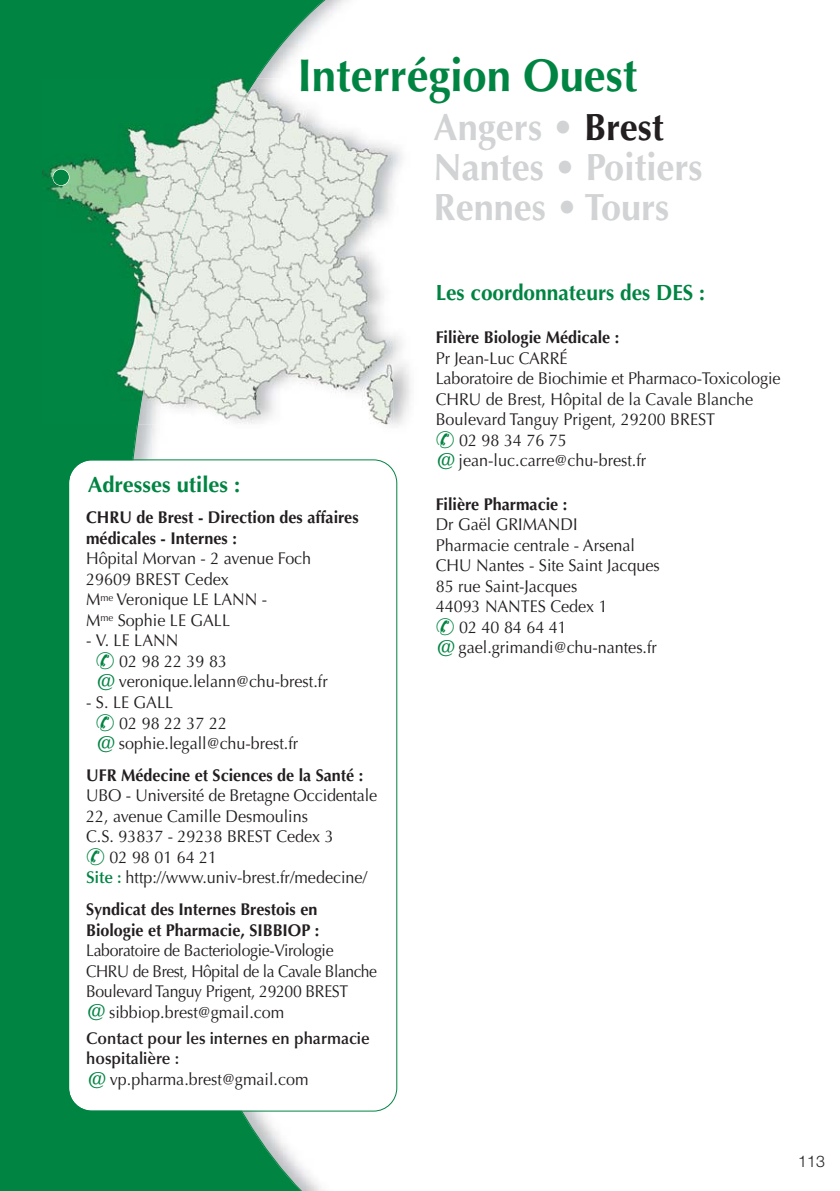
<style>
.page{position:relative;width:840px;height:1191px;background:#fff}
.page>*{position:absolute;margin:0;border:0;box-sizing:border-box;transform-origin:0 0}
.t1{font:700 46px "Optima";color:#008442;scale:.95 1}
.t2{font:700 38px/40px "Optima";color:#d1d3d4;scale:.95 1}
.t3{font:700 22px "Optima";color:#008442;scale:.95 1}
.t4{font:700 22px "Optima";color:#008442}
.t5{font:17px/20.4px "Optima";color:#231f20;scale:.95 1}
.t6{font:700 17px/20.6px "Optima";color:#231f20;scale:.95 1}
.t7{font:17px/20.4px "Optima";letter-spacing:-.02em;color:#231f20;scale:.93 1}
.t8{font:600 17px/20.4px "Optima";color:#231f20;scale:.95 1}
.t9{font:300 16px "Helvetica Neue";color:#231f20}
.s1{color:#231f20}
.s2{color:#008442}
.s3{font-size:26px;color:#008442}
.s4{font-weight:600;color:#008442}
.s5{font-weight:400;font-size:26px;color:#008442}
.s6{font-weight:400}
</style>
<div class="page">
<div style="left:0;top:0;width:125px;height:1191px;background:#008442"></div>
<svg style="left:125px;top:0;width:239px;height:1191px"></svg>
<img style="left:257px;top:78px;width:136px;height:346px">
<img style="left:42px;top:78px;width:95px;height:346px">
<img style="left:137px;top:78px;width:120px;height:346px">
<div style="left:53px;top:169px;width:16px;height:16px;background:#008442;border-radius:50%"></div>
<div style="left:52px;top:169px;width:17px;height:17px;border:1px solid #fff;border-radius:50%"></div>
<div style="left:69px;top:460px;width:327px;height:650px;background:#fff;border-radius:23px"></div>
<div style="left:68px;top:459px;width:329px;height:652px;border:2px solid #008442;border-radius:24px"></div>
<h1 class="t1" style="left:297px;top:49px;width:359px">Interrégion Ouest</h1>
<h2 class="t2" style="left:433px;top:107px;width:284px">Angers • <span class="s1">Brest<br></span>Nantes • Poitiers<br>Rennes • Tours</h2>
<p class="t4" style="left:88px;top:471px;width:154px">Adresses utiles :</p>
<p class="t6" style="left:86px;top:507px;width:288px">CHRU de Brest - Direction des affaires médicales - Internes :</p>
<p class="t5" style="left:86px;top:549px;width:238px">Hôpital Morvan - 2 avenue Foch<br>29609 BREST Cedex<br>M<sup>me</sup> Veronique LE LANN -<br>M<sup>me</sup> Sophie LE GALL</p>
<p class="t5" style="left:96px;top:631px;width:245px;text-indent:-10px">- V. LE LANN<br><span class="s2">✆</span> 02 98 22 39 83 <span class="s3">@</span>veronique.lelann@chu-brest.fr</p>
<p class="t5" style="left:96px;top:692px;width:214px;text-indent:-10px">- S. LE GALL<br><span class="s2">✆</span> 02 98 22 37 22 <span class="s3">@</span>sophie.legall@chu-brest.fr</p>
<p class="t6" style="left:86px;top:765px;width:293px">UFR Médecine et Sciences de la Santé :</p>
<p class="t5" style="left:86px;top:785px;width:308px">UBO - Université de Bretagne Occidentale<br>22, avenue Camille Desmoulins<br>C.S. 93837 - 29238 BREST Cedex 3<br><span class="s2">✆</span> 02 98 01 64 21<br><span class="s4">Site :</span> http://www.univ-brest.fr/medecine/</p>
<p class="t6" style="left:86px;top:899px;width:247px">Syndicat des Internes Brestois en<br>Biologie et Pharmacie, SIBBIOP :</p>
<p class="t7" style="left:86px;top:940px;width:314px">Laboratoire de Bacteriologie-Virologie CHRU de Brest, Hôpital de la Cavale Blanche Boulevard Tanguy Prigent, 29200 BREST <span class="s3">@</span>sibbiop.brest@gmail.com</p>
<p class="t8" style="left:86px;top:1028px;width:300px">Contact pour les internes en pharmacie hospitalière : <span class="s5">@</span><span class="s6">vp.pharma.brest@gmail.com</span></p>
<p class="t3" style="left:435px;top:280px;width:284px">Les coordonnateurs des DES :</p>
<p class="t6" style="left:435px;top:327px;width:195px">Filière Biologie Médicale :</p>
<p class="t5" style="left:435px;top:348px;width:364px">Pr Jean-Luc CARRÉ<br>Laboratoire de Biochimie et Pharmaco-Toxicologie<br>CHRU de Brest, Hôpital de la Cavale Blanche<br>Boulevard Tanguy Prigent, 29200 BREST<br><span class="s2">✆</span> 02 98 34 76 75 <span class="s3">@</span>jean-luc.carre@chu-brest.fr</p>
<p class="t6" style="left:435px;top:494px;width:140px">Filière Pharmacie :</p>
<p class="t5" style="left:435px;top:514px;width:237px">Dr Gaël GRIMANDI<br>Pharmacie centrale - Arsenal<br>CHU Nantes - Site Saint Jacques<br>85 rue Saint-Jacques<br>44093 NANTES Cedex 1<br><span class="s2">✆</span> 02 40 84 64 41 <span class="s3">@</span>gael.grimandi@chu-nantes.fr</p>
<p class="t9" style="left:797px;top:1151px;width:28px">113</p>
</div>
